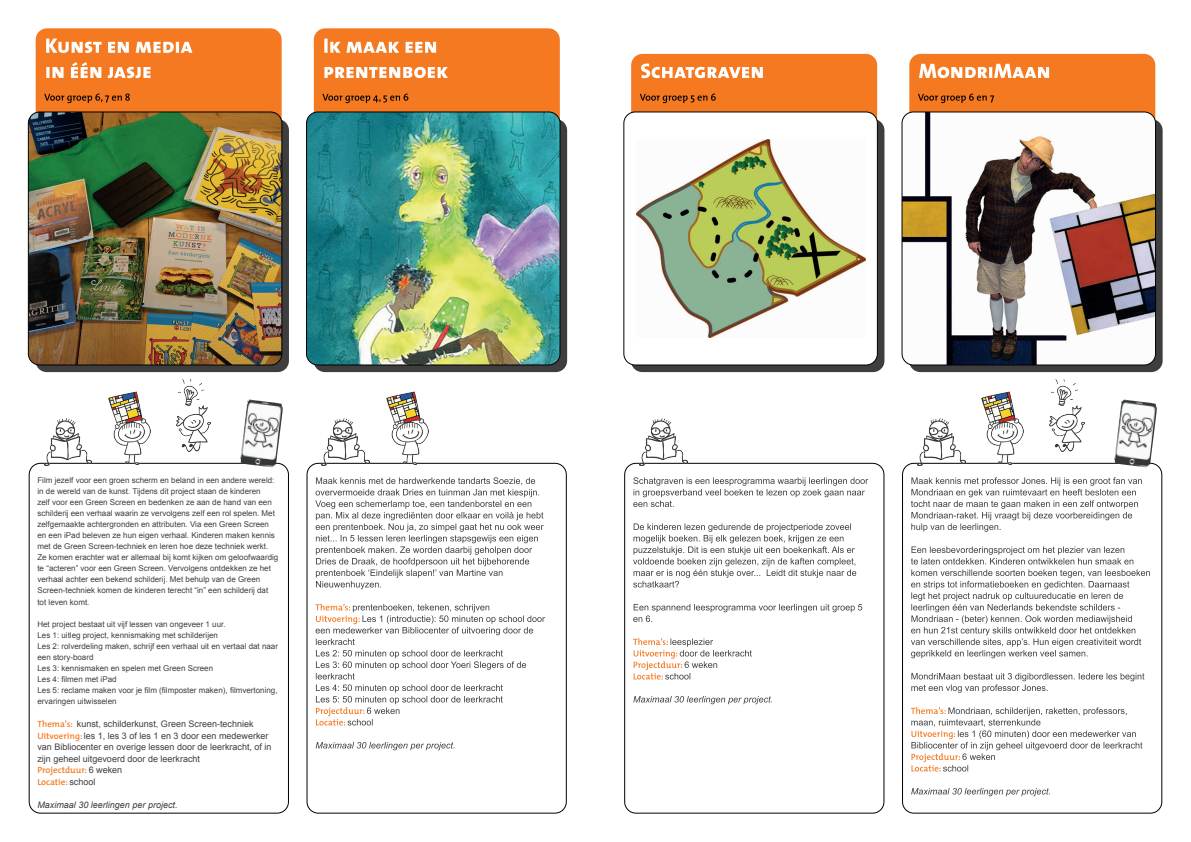
<style>
.page{position:relative;width:1191px;height:842px;background:#fff}
.page>*{position:absolute;margin:0;border:0;box-sizing:border-box;transform-origin:0 0}
.t1{font:9px/11.5px "Arial";color:#3e3e3f}
.t2{font:italic 9px "Arial";color:#3e3e3f}
.t3{font:8px/11px "Arial";color:#3e3e3f}
.s1{font-family:"The Mix";font-weight:600;color:#f47921}
</style>
<div class="page">
<svg style="left:35px;top:119px;width:254px;height:253px;background:#3a3a3b"></svg>
<div style="left:36px;top:28px;width:246px;height:121px;background:#f47921;border-radius:11px"></div>
<svg style="left:46px;top:62px;width:104px;height:16px"></svg>
<svg style="left:46px;top:39px;width:146px;height:14px"></svg>
<svg style="left:44px;top:94px;width:86px;height:9px"></svg>
<img style="left:28px;top:112px;width:254px;height:253px">
<div style="left:28px;top:111px;width:254px;height:254px;border:1px solid #000001;border-radius:11px"></div>
<div style="left:29px;top:463px;width:260px;height:351px;border:1px solid #000001;border-radius:11px"></div>
<svg style="left:314px;top:119px;width:253px;height:253px;background:#39393a"></svg>
<div style="left:314px;top:28px;width:246px;height:121px;background:#f47921;border-radius:11px"></div>
<svg style="left:324px;top:67px;width:124px;height:11px"></svg>
<svg style="left:324px;top:39px;width:112px;height:14px"></svg>
<svg style="left:322px;top:94px;width:86px;height:9px"></svg>
<img style="left:306px;top:112px;width:254px;height:253px">
<div style="left:306px;top:111px;width:254px;height:254px;border:1px solid #000001;border-radius:11px"></div>
<div style="left:306px;top:463px;width:261px;height:351px;border:1px solid #000001;border-radius:11px"></div>
<svg style="left:316px;top:742px;width:138px;height:8px"></svg>
<svg style="left:315px;top:604px;width:230px;height:121px"></svg>
<svg style="left:315px;top:477px;width:228px;height:112px"></svg>
<img style="left:322px;top:419px;width:48px;height:46px">
<img style="left:44px;top:419px;width:48px;height:46px">
<img style="left:108px;top:391px;width:42px;height:73px">
<img style="left:386px;top:391px;width:42px;height:73px">
<img style="left:176px;top:379px;width:35px;height:73px">
<img style="left:240px;top:399px;width:43px;height:69px">
<div style="left:631px;top:119px;width:253px;height:253px;background:#3e3e3f;border-radius:11px"></div>
<div style="left:631px;top:54px;width:246px;height:95px;background:#f47921;border-radius:11px"></div>
<svg style="left:641px;top:64px;width:122px;height:14px"></svg>
<svg style="left:640px;top:94px;width:76px;height:9px"></svg>
<div style="left:624px;top:112px;width:253px;height:253px;background:#fff;border-radius:11px"></div>
<img style="left:636px;top:139px;width:229px;height:199px">
<div style="left:623px;top:111px;width:255px;height:254px;border:1px solid #000001;border-radius:11px"></div>
<div style="left:624px;top:463px;width:260px;height:351px;border:1px solid #000001;border-radius:11px"></div>
<svg style="left:633px;top:696px;width:139px;height:8px"></svg>
<svg style="left:633px;top:638px;width:119px;height:41px"></svg>
<svg style="left:633px;top:604px;width:229px;height:18px"></svg>
<svg style="left:633px;top:523px;width:223px;height:64px"></svg>
<svg style="left:633px;top:477px;width:235px;height:30px"></svg>
<div style="left:909px;top:119px;width:253px;height:253px;background:#3e3e3f;border-radius:11px"></div>
<div style="left:909px;top:54px;width:246px;height:95px;background:#f47921;border-radius:11px"></div>
<svg style="left:919px;top:64px;width:130px;height:14px"></svg>
<svg style="left:918px;top:94px;width:76px;height:9px"></svg>
<img style="left:902px;top:113px;width:253px;height:252px">
<div style="left:901px;top:111px;width:255px;height:254px;border:1px solid #000001;border-radius:11px"></div>
<div style="left:902px;top:463px;width:260px;height:351px;border:1px solid #000001;border-radius:11px"></div>
<svg style="left:911px;top:788px;width:139px;height:8px"></svg>
<svg style="left:911px;top:707px;width:231px;height:64px"></svg>
<svg style="left:911px;top:673px;width:233px;height:20px"></svg>
<svg style="left:911px;top:546px;width:238px;height:112px"></svg>
<svg style="left:911px;top:477px;width:230px;height:55px"></svg>
<img style="left:917px;top:419px;width:48px;height:46px">
<img style="left:639px;top:419px;width:48px;height:46px">
<img style="left:981px;top:391px;width:42px;height:73px">
<img style="left:1049px;top:379px;width:35px;height:73px">
<img style="left:1114px;top:399px;width:43px;height:69px">
<p class="t3" style="left:37px;top:475px;width:242px">Film jezelf voor een groen scherm en beland in een andere wereld: in de wereld van de kunst. Tijdens dit project staan de kinderen<br>zelf voor een Green Screen en bedenken ze aan de hand van een schilderij een verhaal waarin ze vervolgens zelf een rol spelen. Met zelfgemaakte achtergronden en attributen. Via een Green Screen en een iPad beleven ze hun eigen verhaal. Kinderen maken kennis met de Green Screen-techniek en leren hoe deze techniek werkt.<br>Ze komen erachter wat er allemaal bij komt kijken om geloofwaardig te “acteren” voor een Green Screen. Vervolgens ontdekken ze het verhaal achter een bekend schilderij. Met behulp van de Green Screen-techniek komen de kinderen terecht “in” een schilderij dat tot leven komt.</p>
<p class="t3" style="left:37px;top:618px;width:242px">Het project bestaat uit vijf lessen van ongeveer 1 uur.<br>Les 1: uitleg project, kennismaking met schilderijen<br>Les 2: rolverdeling maken, schrijf een verhaal uit en vertaal dat naar een story-board<br>Les 3: kennismaken en spelen met Green Screen<br>Les 4: filmen met iPad<br>Les 5: reclame maken voor je film (filmposter maken), filmvertoning, ervaringen uitwisselen</p>
<p class="t1" style="left:37px;top:718px;width:236px"><span class="s1">Thema’s:</span> kunst, schilderkunst, Green Screen-techniek <span class="s1">Uitvoering:</span> les 1, les 3 of les 1 en 3 door een medewerker van Bibliocenter en overige lessen door de leerkracht, of in zijn geheel uitgevoerd door de leerkracht<br><span class="s1">Projectduur:</span> 6 weken<br><span class="s1">Locatie:</span> school</p>
<p class="t2" style="left:37px;top:799px;width:142px">Maximaal 30 leerlingen per project.</p>
</div>
